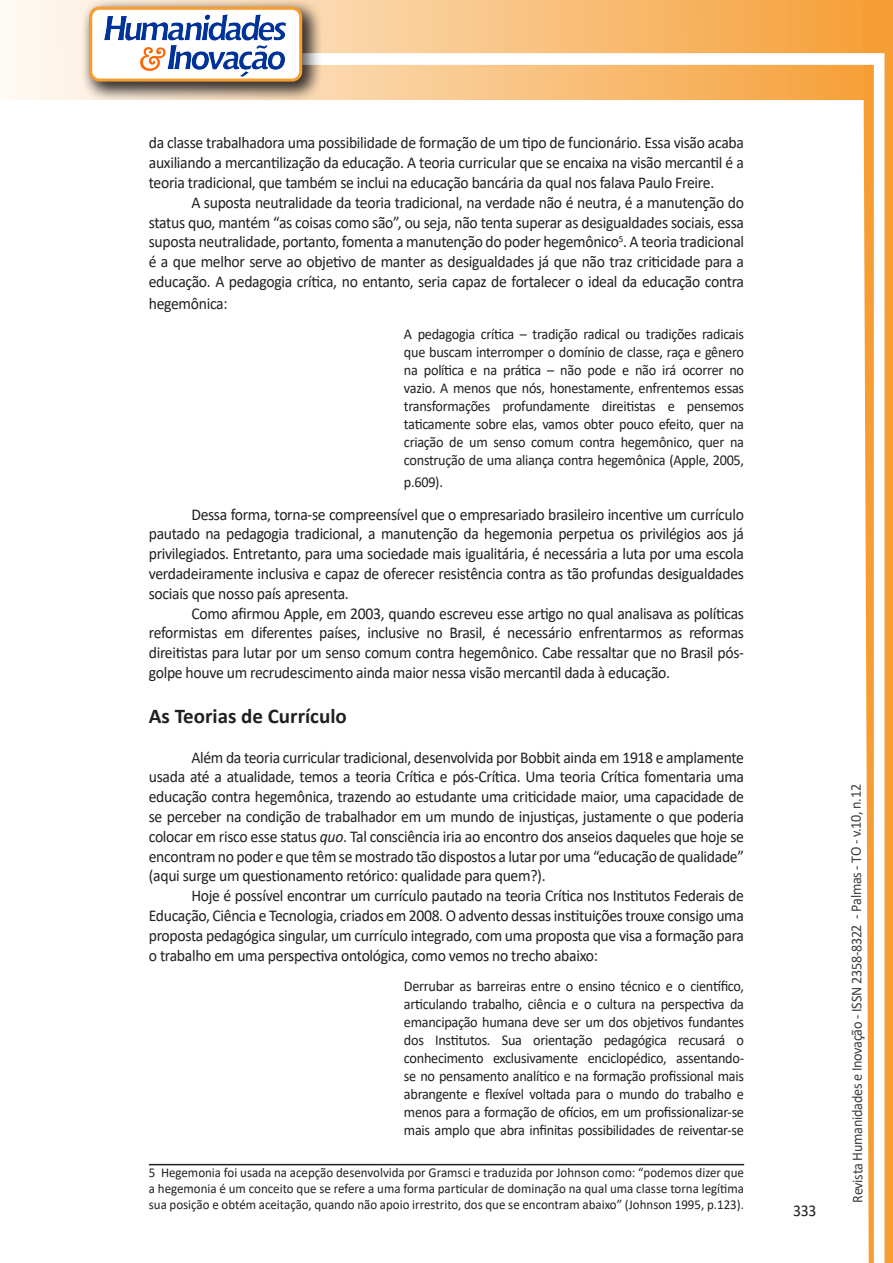
<style>
.page{position:relative;width:893px;height:1263px;background:#fff}
.page>*{position:absolute;margin:0;border:0;box-sizing:border-box;transform-origin:0 0}
.Titulo_2{font:700 21px "Calibri";color:#231f20}
.texto{font:16.5px/19.8px "Calibri";letter-spacing:-.02em;color:#231f20;text-align:justify;scale:.95 1}
.citacao{font:15px/18px "Calibri";letter-spacing:-.02em;color:#231f20;text-align:justify;scale:.95 1}
.t1{font:15px "Calibri";letter-spacing:-.025em;color:#3e3e3f;scale:.95 1}
.Rodapé{font:13.5px/16.2px "Calibri";color:#231f20;text-align:justify;scale:.96 1}
.s1{font-style:italic}
</style>
<div class="page">
<svg style="left:5px;top:0;width:858px;height:100px;background:#f9c484"></svg>
<div style="left:302px;top:53px;width:582px;height:12px;background:#fff;border:2px solid #fff"></div>
<svg style="left:863px;top:0;width:30px;height:1263px"></svg>
<div style="left:81px;top:0;width:241px;height:102px;background:#231f20;opacity:.75"></div>
<div style="left:91px;top:8px;width:210px;height:72px;background:#fff;border-radius:9px"></div>
<img style="left:104px;top:14px;width:181px;height:62px">
<div style="left:89px;top:7px;width:213px;height:75px;border:3px solid #f69e34;border-radius:9px"></div>
<hr style="left:149px;top:1164px;width:595px;height:1px;background:#231f20">
<p class="texto" style="left:149px;top:133px;width:628px">da classe trabalhadora uma possibilidade de formação de um tipo de funcionário. Essa visão acaba auxiliando a mercantilização da educação. A teoria curricular que se encaixa na visão mercantil é a teoria tradicional, que também se inclui na educação bancária da qual nos falava Paulo Freire.</p>
<p class="texto" style="left:149px;top:192px;width:628px;text-indent:43px">A suposta neutralidade da teoria tradicional, na verdade não é neutra, é a manutenção do status quo, mantém “as coisas como são”, ou seja, não tenta superar as desigualdades sociais, essa suposta neutralidade, portanto, fomenta a manutenção do poder hegemônico<sup>5</sup>. A teoria tradicional é a que melhor serve ao objetivo de manter as desigualdades já que não traz criticidade para a educação. A pedagogia crítica, no entanto, seria capaz de fortalecer o ideal da educação contra</p>
<p class="texto" style="left:149px;top:293px;width:84px">hegemônica:</p>
<p class="citacao" style="left:404px;top:325px;width:360px">A pedagogia crítica – tradição radical ou tradições radicais que buscam interromper o domínio de classe, raça e gênero na política e na prática – não pode e não irá ocorrer no vazio. A menos que nós, honestamente, enfrentemos essas transformações profundamente direitistas e pensemos taticamente sobre elas, vamos obter pouco efeito, quer na criação de um senso comum contra hegemônico, quer na construção de uma aliança contra hegemônica (Apple, 2005,</p>
<p class="citacao" style="left:404px;top:473px;width:42px">p.609).</p>
<p class="texto" style="left:149px;top:504px;width:628px;text-indent:43px">Dessa forma, torna-se compreensível que o empresariado brasileiro incentive um currículo pautado na pedagogia tradicional, a manutenção da hegemonia perpetua os privilégios aos já privilegiados. Entretanto, para uma sociedade mais igualitária, é necessária a luta por uma escola verdadeiramente inclusiva e capaz de oferecer resistência contra as tão profundas desigualdades sociais que nosso país apresenta.</p>
<p class="texto" style="left:149px;top:603px;width:628px;text-indent:43px">Como afirmou Apple, em 2003, quando escreveu esse artigo no qual analisava as políticas reformistas em diferentes países, inclusive no Brasil, é necessário enfrentarmos as reformas direitistas para lutar por um senso comum contra hegemônico. Cabe ressaltar que no Brasil pós&shy;golpe houve um recrudescimento ainda maior nessa visão mercantil dada à educação.</p>
<p class="Titulo_2" style="left:149px;top:701px;width:199px">As Teorias de Currículo</p>
<p class="texto" style="left:149px;top:747px;width:628px;text-indent:43px">Além da teoria curricular tradicional, desenvolvida por Bobbit ainda em 1918 e amplamente usada até a atualidade, temos a teoria Crítica e pós-Crítica. Uma teoria Crítica fomentaria uma educação contra hegemônica, trazendo ao estudante uma criticidade maior, uma capacidade de se perceber na condição de trabalhador em um mundo de injustiças, justamente o que poderia colocar em risco esse status <span class="s1">quo</span>. Tal consciência iria ao encontro dos anseios daqueles que hoje se encontram no poder e que têm se mostrado tão dispostos a lutar por uma “educação de qualidade” (aqui surge um questionamento retórico: qualidade para quem?).</p>
<p class="texto" style="left:149px;top:885px;width:628px;text-indent:43px">Hoje é possível encontrar um currículo pautado na teoria Crítica nos Institutos Federais de Educação, Ciência e Tecnologia, criados em 2008. O advento dessas instituições trouxe consigo uma proposta pedagógica singular, um currículo integrado, com uma proposta que visa a formação para o trabalho em uma perspectiva ontológica, como vemos no trecho abaixo:</p>
<p class="citacao" style="left:404px;top:977px;width:360px">Derrubar as barreiras entre o ensino técnico e o científico, articulando trabalho, ciência e o cultura na perspectiva da emancipação humana deve ser um dos objetivos fundantes dos Institutos. Sua orientação pedagógica recusará o conhecimento exclusivamente enciclopédico, assentando&shy;se no pensamento analítico e na formação profissional mais abrangente e flexível voltada para o mundo do trabalho e menos para a formação de ofícios, em um profissionalizar-se mais amplo que abra infinitas possibilidades de reiventar-se</p>
<p class="Rodapé" style="left:149px;top:1164px;width:621px">5 Hegemonia foi usada na acepção desenvolvida por Gramsci e traduzida por Johnson como: “podemos dizer que a hegemonia é um conceito que se refere a uma forma particular de dominação na qual uma classe torna legítima sua posição e obtém aceitação, quando não apoio irrestrito, dos que se encontram abaixo” (Johnson 1995, p.123).</p>
<p class="texto" style="left:793px;top:1200px;width:26px">333</p>
<p class="t1" style="left:846px;top:1203px;width:442px;rotate:-90deg">Revista Humanidades e Inovação - ISSN 2358-8322 - Palmas - TO - v.10, n.12</p>
</div>
